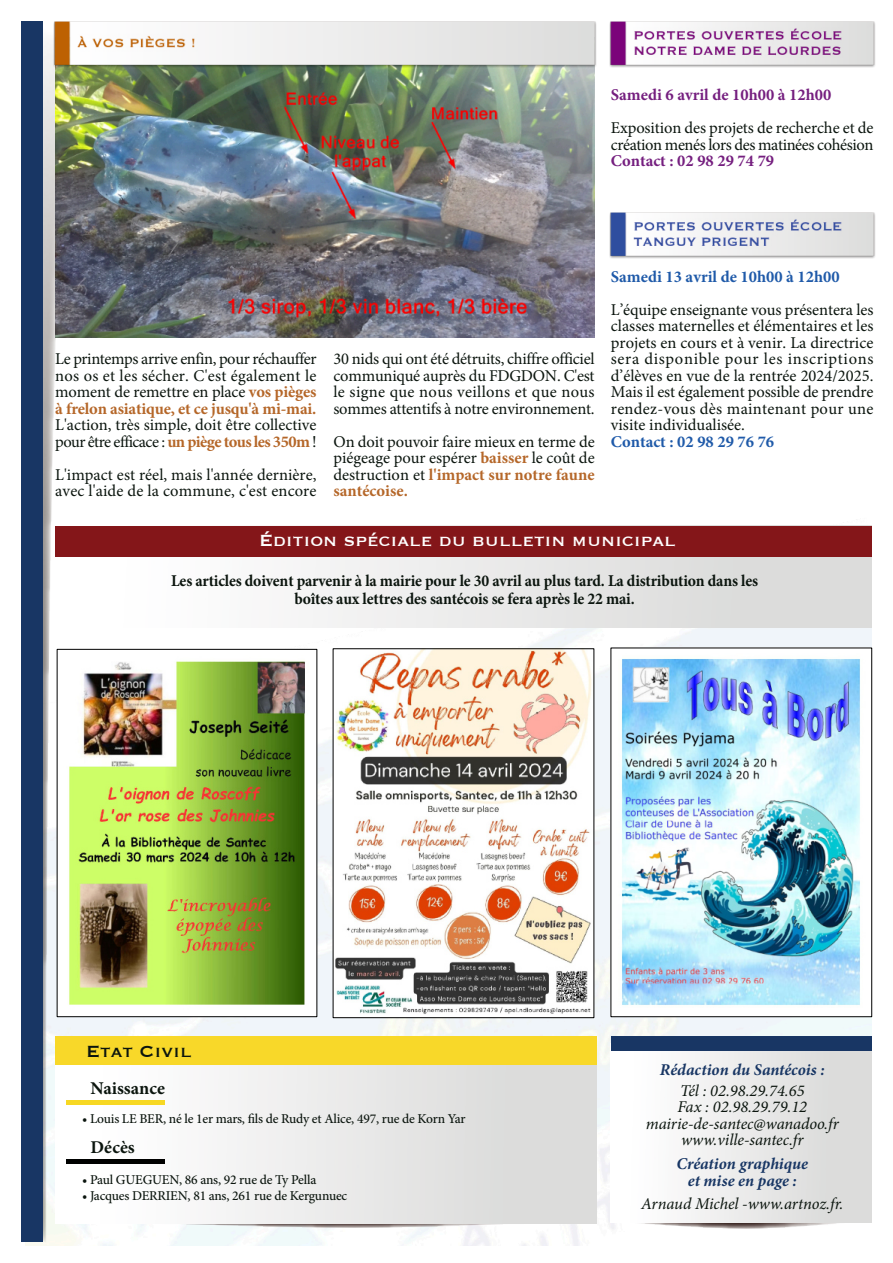
<style>
.page{position:relative;width:893px;height:1263px;background:#fff}
.page>*{position:absolute;margin:0;border:0;box-sizing:border-box;transform-origin:0 0}
.t1{font:21px "Copperplate";color:#fff}
.t2{font:21px "Copperplate";color:#0b150e}
.t3{font:700 18px "Minion Pro";color:#0b150e}
.t4{font:16.5px/16.5px "Minion Pro";color:#0b150e;text-align:justify}
.t5{font:700 16.5px/18px "Minion Pro";letter-spacing:-.01em;color:#0b150e;text-align:center;scale:.95 1}
.t6{font:italic 16.5px/16.5px "Minion Pro";letter-spacing:-.005em;color:#0b150e;text-align:center}
.t7{font:16.5px/16.5px "Minion Pro";letter-spacing:-.025em;color:#0b150e}
.t8{font:italic 700 16.5px/16.5px "Minion Pro";color:#183664;text-align:center}
.t9{font:700 16.5px "Minion Pro";color:#1f5aa9}
.t10{font:700 16.5px "Minion Pro";color:#751f7f}
.t11{font:500 13.5px "Minion Pro";letter-spacing:-.015em;color:#0b150e}
.s1{font-weight:700;color:#b56729}
</style>
<div class="page">
<img style="left:26px;top:525px;width:846px;height:721px">
<img style="left:612px;top:1222px;width:255px;height:6px">
<img style="left:611px;top:1050px;width:261px;height:172px">
<div style="left:611px;top:1036px;width:261px;height:14px;background:#183664"></div>
<img style="left:79px;top:1183px;width:526px;height:45px">
<img style="left:79px;top:1064px;width:517px;height:159px">
<div style="left:66px;top:1100px;width:98px;height:5px;background:#f7d823"></div>
<div style="left:66px;top:1159px;width:98px;height:5px;background:#000100"></div>
<div style="left:55px;top:1036px;width:541px;height:28px;background:#f8d829"></div>
<img style="left:43px;top:26px;width:36px;height:1216px">
<div style="left:21px;top:22px;width:22px;height:1220px;background:#183664"></div>
<img style="left:59px;top:651px;width:256px;height:364px">
<div style="left:57px;top:649px;width:260px;height:368px;border:1px solid #000100"></div>
<img style="left:335px;top:650px;width:257px;height:366px">
<img style="left:612px;top:650px;width:258px;height:365px">
<div style="left:610px;top:648px;width:262px;height:369px;border:1px solid #000100"></div>
<img style="left:609px;top:21px;width:266px;height:46px">
<img style="left:609px;top:213px;width:266px;height:46px">
<img style="left:55px;top:67px;width:540px;height:270px">
<img style="left:54px;top:21px;width:543px;height:46px">
<img style="left:56px;top:556px;width:816px;height:71px">
<div style="left:55px;top:526px;width:817px;height:30px;background:#841619"></div>
<p class="t10" style="left:611px;top:88px;width:222px">Samedi 6 avril de 10h00 à 12h00</p>
<p class="t7" style="left:611px;top:121px;width:264px">Exposition des projets de recherche et de création menés lors des matinées cohésion</p>
<p class="t10" style="left:611px;top:154px;width:165px">Contact : 02 98 29 74 79</p>
<p class="t9" style="left:611px;top:270px;width:230px">Samedi 13 avril de 10h00 à 12h00</p>
<p class="t4" style="left:611px;top:303px;width:264px">L’équipe enseignante vous présentera les classes maternelles et élémentaires et les projets en cours et à venir. La directrice sera disponible pour les inscriptions d’élèves en vue de la rentrée 2024/2025.<br>Mais il est également possible de prendre rendez-vous dès maintenant pour une visite individualisée.</p>
<p class="t9" style="left:611px;top:435px;width:165px">Contact : 02 98 29 76 76</p>
<p class="t4" style="left:55px;top:352px;width:263px">Le printemps arrive enfin, pour réchauffer nos os et les sécher. C'est également le moment de remettre en place <span class="s1">vos pièges à frelon asiatique, et ce jusqu'à mi-mai.</span></p>
<p class="t4" style="left:55px;top:418px;width:263px">L'action, très simple, doit être collective pour être efficace : <span class="s1">un piège tous les 350m</span> !</p>
<p class="t4" style="left:55px;top:468px;width:263px">L'impact est réel, mais l'année dernière, avec l'aide de la commune, c'est encore</p>
<p class="t4" style="left:333px;top:352px;width:263px">30 nids qui ont été détruits, chiffre officiel communiqué auprès du FDGDON. C'est le signe que nous veillons et que nous sommes attentifs à notre environnement.</p>
<p class="t4" style="left:333px;top:435px;width:263px">On doit pouvoir faire mieux en terme de piégeage pour espérer <span class="s1">baisser</span> le coût de destruction et <span class="s1">l'impact sur notre faune santécoise.</span></p>
<p class="t1" style="left:259px;top:530px;width:418px">Édition spéciale du bulletin municipal</p>
<p class="t5" style="left:171px;top:573px;width:619px">Les articles doivent parvenir à la mairie pour le 30 avril au plus tard. La distribution dans les boîtes aux lettres des santécois se fera après le 22 mai.</p>
<p class="t2" style="left:86px;top:1041px;width:107px">Etat Civil</p>
<p class="t3" style="left:91px;top:1081px;width:76px">Naissance</p>
<p class="t11" style="left:82px;top:1113px;width:385px">• Louis LE BER, né le 1er mars, fils de Rudy et Alice, 497, rue de Korn Yar</p>
<p class="t3" style="left:91px;top:1140px;width:46px">Décès</p>
<p class="t11" style="left:82px;top:1174px;width:236px">• Paul GUEGUEN, 86 ans, 92 rue de Ty Pella</p>
<p class="t11" style="left:82px;top:1190px;width:267px">• Jacques DERRIEN, 81 ans, 261 rue de Kergunuec</p>
<p class="t8" style="left:660px;top:1063px;width:166px">Rédaction du Santécois :</p>
<p class="t6" style="left:646px;top:1084px;width:194px">Tél : 02.98.29.74.65<br>Fax : 02.98.29.79.12 mairie-de-santec@wanadoo.fr www.ville-santec.fr</p>
<p class="t8" style="left:677px;top:1157px;width:133px">Création graphique et mise en page :</p>
<p class="t6" style="left:641px;top:1197px;width:204px">Arnaud Michel -www.artnoz.fr.</p>
</div>
